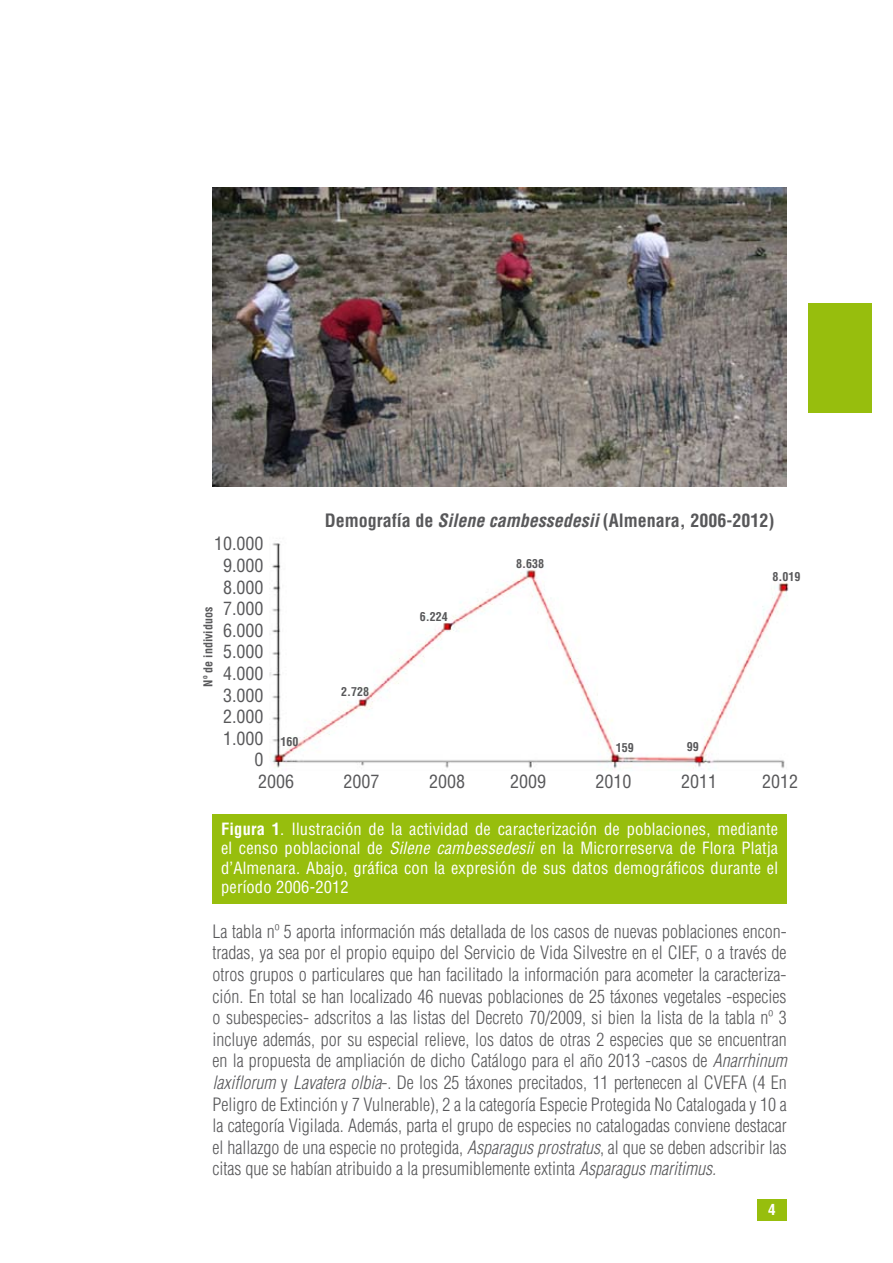
<style>
.page{position:relative;width:893px;height:1263px;background:#fff}
.page>*{position:absolute;margin:0;border:0;box-sizing:border-box;transform-origin:0 0}
.t1{font:300 condensed 18px/21.6px "Helvetica LT Std";color:#58585a;text-align:justify}
.t2{font:condensed 18px "Helvetica LT Std";color:#58585a}
.t3{font:700 condensed 18px "Helvetica LT Std";color:#58585a}
.t4{font:condensed 16.5px/19.5px "Helvetica LT Std";letter-spacing:.01em;color:#fff;text-align:justify}
.t5{font:700 condensed 15px "Helvetica LT Std";color:#fff}
.t6{font:700 condensed 12px "Helvetica LT Std";color:#58585a}
.s1{font-style:italic}
.s2{font-weight:700}
</style>
<div class="page">
<div style="left:757px;top:1199px;width:30px;height:21px;background:#97be0d"></div>
<div style="left:808px;top:304px;width:64px;height:109px;background:#97be0d"></div>
<img style="left:213px;top:187px;width:574px;height:300px">
<img style="left:269px;top:543px;width:520px;height:227px">
<div style="left:213px;top:814px;width:574px;height:90px;background:#97be0d"></div>
<p class="t3" style="left:325px;top:509px;width:451px">Demografía de <span class="s1">Silene cambessedesii</span> (Almenara, 2006-2012)</p>
<p class="t2" style="left:214px;top:532px;width:51px">10.000</p>
<p class="t2" style="left:223px;top:554px;width:42px">9.000</p>
<p class="t2" style="left:223px;top:576px;width:42px">8.000</p>
<p class="t2" style="left:223px;top:597px;width:42px">7.000</p>
<p class="t2" style="left:223px;top:619px;width:42px">6.000</p>
<p class="t2" style="left:223px;top:640px;width:42px">5.000</p>
<p class="t2" style="left:223px;top:662px;width:42px">4.000</p>
<p class="t2" style="left:223px;top:684px;width:42px">3.000</p>
<p class="t2" style="left:223px;top:705px;width:42px">2.000</p>
<p class="t2" style="left:223px;top:727px;width:42px">1.000</p>
<p class="t2" style="left:255px;top:748px;width:10px">0</p>
<p class="t2" style="left:258px;top:771px;width:37px">2006</p>
<p class="t2" style="left:344px;top:771px;width:37px">2007</p>
<p class="t2" style="left:429px;top:771px;width:37px">2008</p>
<p class="t2" style="left:510px;top:771px;width:37px">2009</p>
<p class="t2" style="left:596px;top:771px;width:37px">2010</p>
<p class="t2" style="left:681px;top:771px;width:37px">2011</p>
<p class="t2" style="left:762px;top:771px;width:37px">2012</p>
<p class="t6" style="left:516px;top:556px;width:29px">8.638</p>
<p class="t6" style="left:772px;top:569px;width:29px">8.019</p>
<p class="t6" style="left:201px;top:686px;width:81px;rotate:-90deg">Nº de individuos</p>
<p class="t6" style="left:420px;top:609px;width:29px">6.224</p>
<p class="t6" style="left:341px;top:684px;width:29px">2.728</p>
<p class="t6" style="left:281px;top:734px;width:19px">160</p>
<p class="t6" style="left:616px;top:740px;width:19px">159</p>
<p class="t6" style="left:687px;top:739px;width:13px">99</p>
<p class="t4" style="left:221px;top:819px;width:559px"><span class="s2">Figura 1</span>. Ilustración de la actividad de caracterización de poblaciones, mediante el censo poblacional de <span class="s1">Silene cambessedesii</span> en la Microrreserva de Flora Platja d’Almenara. Abajo, gráfica con la expresión de sus datos demográficos durante el período 2006-2012</p>
<p class="t1" style="left:213px;top:920px;width:576px">La tabla nº 5 aporta información más detallada de los casos de nuevas poblaciones encon&shy;tradas, ya sea por el propio equipo del Servicio de Vida Silvestre en el CIEF, o a través de otros grupos o particulares que han facilitado la información para acometer la caracteriza&shy;ción. En total se han localizado 46 nuevas poblaciones de 25 táxones vegetales -especies o subespecies- adscritos a las listas del Decreto 70/2009, si bien la lista de la tabla nº 3 incluye además, por su especial relieve, los datos de otras 2 especies que se encuentran en la propuesta de ampliación de dicho Catálogo para el año 2013 -casos de <span class="s1">Anarrhinum laxiflorum</span> y <span class="s1">Lavatera olbia</span>-. De los 25 táxones precitados, 11 pertenecen al CVEFA (4 En Peligro de Extinción y 7 Vulnerable), 2 a la categoría Especie Protegida No Catalogada y 10 a la categoría Vigilada. Además, parta el grupo de especies no catalogadas conviene destacar el hallazgo de una especie no protegida, <span class="s1">Asparagus prostratus</span>, al que se deben adscribir las citas que se habían atribuido a la presumiblemente extinta <span class="s1">Asparagus maritimus.</span></p>
<p class="t5" style="left:768px;top:1200px;width:9px">4</p>
</div>
